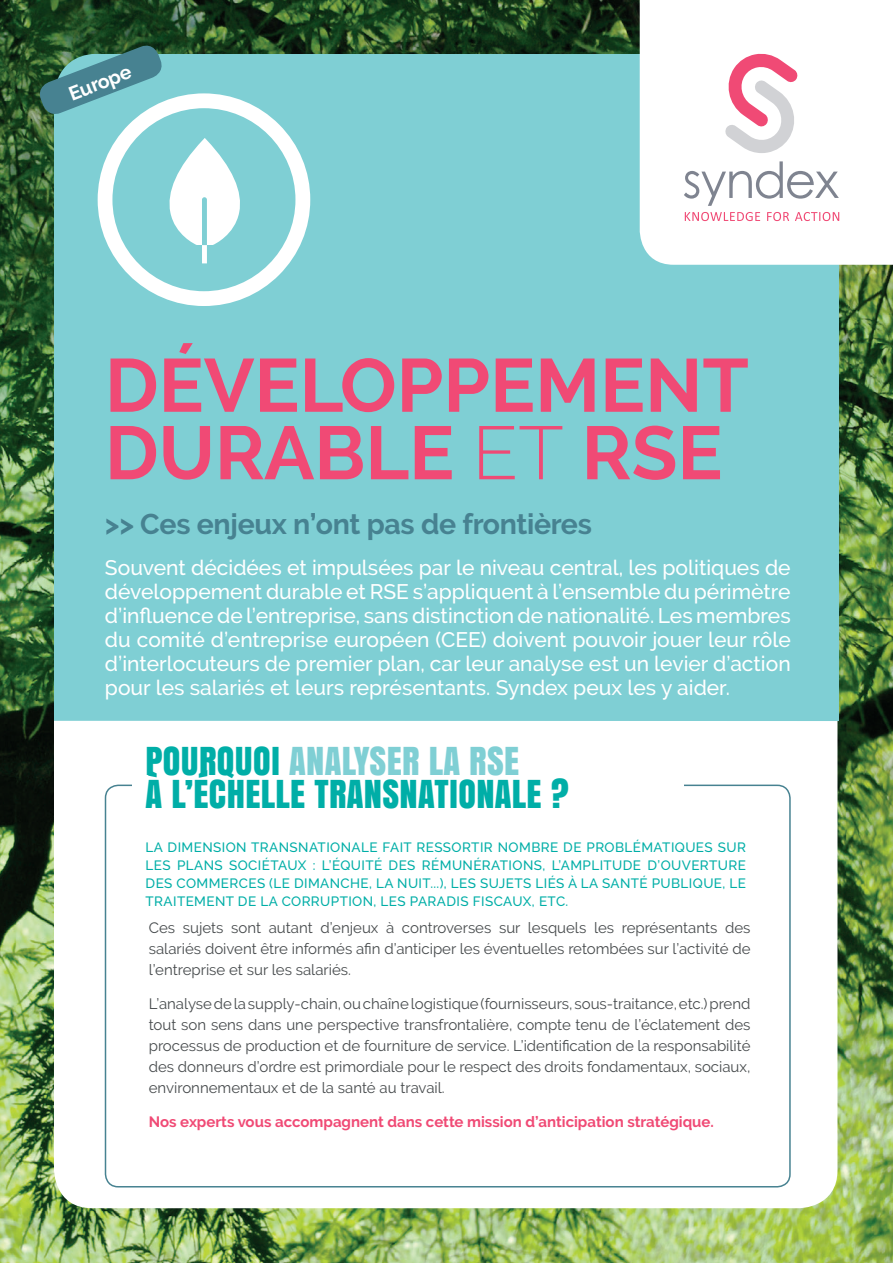
<style>
.page{position:relative;width:893px;height:1263px;background:#fff}
.page>*{position:absolute;margin:0;border:0;box-sizing:border-box;transform-origin:0 0}
.t1{font:700 75px/67.5px "Raleway";color:#f04a75}
.t2{font:36px/33px "Anton";letter-spacing:.01em;color:#00aea7}
.t3{font:700 28.5px "Raleway";letter-spacing:-.01em;color:#478291}
.t4{font:500 21px/24px "Raleway";color:#fff;text-align:justify}
.t5{font:700 19.5px "Raleway";color:#fff}
.t6{font:15px/21px "Raleway";color:#464a4c;text-align:justify}
.t7{font:700 15px "Raleway";color:#f04a75}
.t8{font:500 13.5px/18px "Raleway";letter-spacing:.03em;color:#00aea7;text-align:justify}
.s1{font-weight:300}
.s2{color:#7fcfd4}
</style>
<div class="page">
<img style="left:0;top:0;width:893px;height:1263px">
<div style="left:54px;top:154px;width:783px;height:1054px;background:#fff;border-radius:38px"></div>
<div style="left:54px;top:54px;width:785px;height:667px;background:#7fcfd4"></div>
<svg style="left:640px;top:0;width:253px;height:265px"></svg>
<svg style="left:684px;top:161px;width:155px;height:45px"></svg>
<svg style="left:724px;top:53px;width:75px;height:100px"></svg>
<svg style="left:685px;top:212px;width:75px;height:9px"></svg>
<svg style="left:767px;top:212px;width:22px;height:9px"></svg>
<svg style="left:795px;top:212px;width:44px;height:9px"></svg>
<svg style="left:36px;top:42px;width:129px;height:76px"></svg>
<svg style="left:98px;top:93px;width:212px;height:213px;fill:#7fcfd4"></svg>
<svg style="left:166px;top:138px;width:77px;height:107px"></svg>
<div style="left:202px;top:245px;width:5px;height:18px;background:#fff"></div>
<h3 class="t5" style="left:66px;top:84px;width:67px;rotate:-21deg">Europe</h3>
<h1 class="t1" style="left:105px;top:352px;width:645px">DÉVELOPPEMENT<br>DURABLE <span class="s1">ET</span> RSE</h1>
<h3 class="t3" style="left:105px;top:508px;width:488px">&gt;&gt; Ces enjeux n’ont pas de frontières</h3>
<p class="t4" style="left:105px;top:556px;width:687px">Souvent décidées et impulsées par le niveau central, les politiques de développement durable et RSE s’appliquent à l’ensemble du périmètre d’influence de l’entreprise, sans distinction de nationalité. Les membres du comité d’entreprise européen (CEE) doivent pouvoir jouer leur rôle d’interlocuteurs de premier plan, car leur analyse est un levier d’action pour les salariés et leurs représentants. Syndex peux les y aider.</p>
<h2 class="t2" style="left:146px;top:743px;width:425px">POURQUOI <span class="s2">ANALYSER LA RSE<br></span>À L’ÉCHELLE TRANSNATIONALE ?</h2>
<p class="t8" style="left:146px;top:839px;width:602px">LA DIMENSION TRANSNATIONALE FAIT RESSORTIR NOMBRE DE PROBLÉMATIQUES SUR LES PLANS SOCIÉTAUX : L’ÉQUITÉ DES RÉMUNÉRATIONS, L’AMPLITUDE D’OUVERTURE DES COMMERCES (LE DIMANCHE, LA NUIT...), LES SUJETS LIÉS À LA SANTÉ PUBLIQUE, LE TRAITEMENT DE LA CORRUPTION, LES PARADIS FISCAUX, ETC.</p>
<p class="t6" style="left:149px;top:917px;width:603px">Ces sujets sont autant d’enjeux à controverses sur lesquels les représentants des salariés doivent être informés afin d’anticiper les éventuelles retombées sur l’activité de l’entreprise et sur les salariés.</p>
<p class="t6" style="left:149px;top:993px;width:603px">L’analyse de la supply-chain, ou chaîne logistique (fournisseurs, sous-traitance, etc.) prend tout son sens dans une perspective transfrontalière, compte tenu de l’éclatement des processus de production et de fourniture de service. L’identification de la responsabilité des donneurs d’ordre est primordiale pour le respect des droits fondamentaux, sociaux, environnementaux et de la santé au travail.</p>
<p class="t7" style="left:149px;top:1113px;width:566px">Nos experts vous accompagnent dans cette mission d’anticipation stratégique.</p>
</div>
